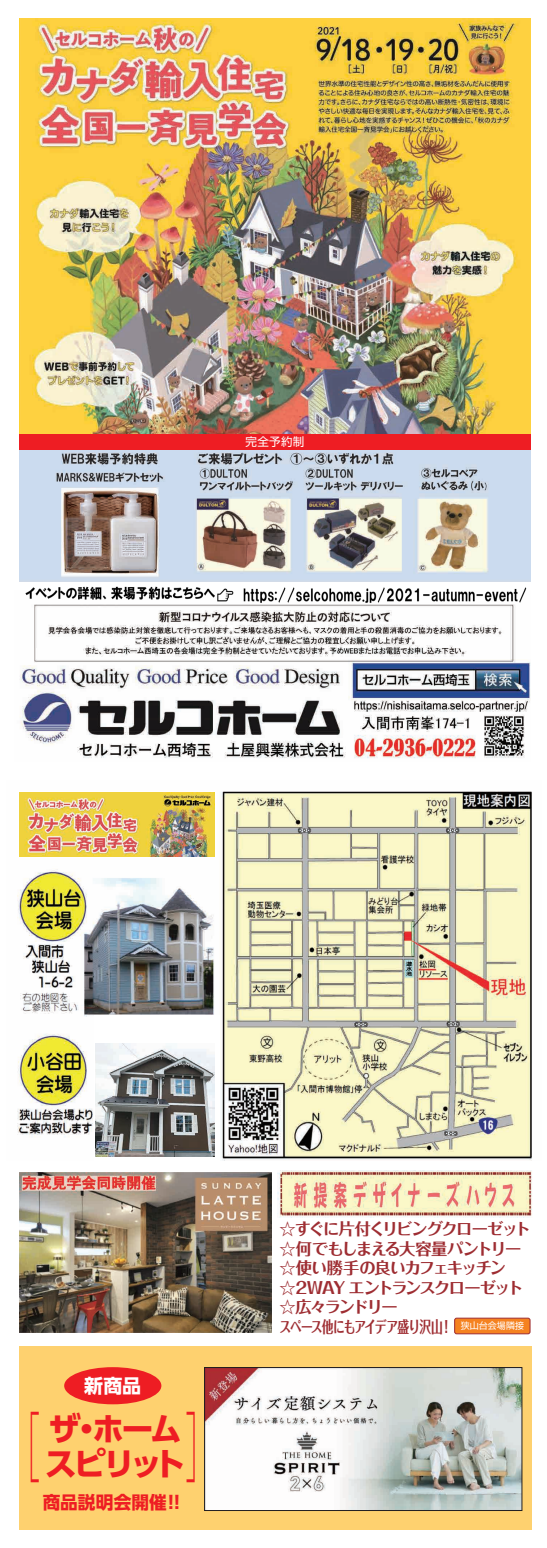
<style>
.page{position:relative;width:547px;height:1548px;background:#fff}
.page>*{position:absolute;margin:0;border:0;box-sizing:border-box;transform-origin:0 0}
.t1{font:300 76.28px "Koz Go Pr 6 N";color:#ee1d23;scale:.42 1}
.t2{font:700 32.17px "UD Shin Go Pro";letter-spacing:-.115em;color:#ee1d23}
.t3{font:700 19.05px "UD Shin Go Pro";color:#fff}
.t4{font:700 17.7px "UD Shin Go Pro";letter-spacing:.005em;color:#ee1d23}
.t5{font:700 16.27px/19.5px "Folk Pro";letter-spacing:-.09em;color:#9e2d32}
.t6{font:11.55px "Shin Go Pro";letter-spacing:.025em;color:#fff}
</style>
<div class="page">
<img style="left:17px;top:791px;width:515px;height:369px">
<img style="left:19px;top:18px;width:511px;height:564px">
<div style="left:18px;top:791px;width:199px;height:65px;background:#fff"></div>
<img style="left:19px;top:792px;width:196px;height:64px">
<div style="left:19px;top:434px;width:511px;height:15px;background:#ee1d23"></div>
<div style="left:454px;top:1318px;width:75px;height:16px;background:#f58220;border-radius:2px"></div>
<div style="left:454px;top:1318px;width:76px;height:16px;border:1px solid #9e2d32;border-radius:2px"></div>
<div style="left:94px;top:1016px;width:126px;height:150px;background:#fff"></div>
<img style="left:95px;top:1043px;width:119px;height:114px">
<img style="left:19px;top:1172px;width:252px;height:160px">
<div style="left:19px;top:1346px;width:512px;height:184px;background:#fed16f"></div>
<img style="left:206px;top:1369px;width:314px;height:140px">
<div style="left:204px;top:1367px;width:318px;height:144px;border:1px solid #231f20"></div>
<div style="left:64px;top:1367px;width:97px;height:37px;background:#ee1d23;border-radius:50%"></div>
<img style="left:20px;top:604px;width:510px;height:155px">
<img style="left:278px;top:1170px;width:254px;height:47px">
<img style="left:25px;top:586px;width:502px;height:17px">
<p class="t6" style="left:245px;top:432px;width:60px">完全予約制</p>
<p class="t3" style="left:84px;top:1370px;width:58px">新商品</p>
<h2 class="t2" style="left:48px;top:1402px;width:135px">ザ・ホーム</h2>
<h1 class="t1" style="left:8px;top:1404px;width:78px">［</h1>
<h1 class="t1" style="left:185px;top:1404px;width:78px">］</h1>
<h2 class="t2" style="left:45px;top:1437px;width:142px">スピリット</h2>
<p class="t4" style="left:43px;top:1488px;width:144px">商品説明会開催！！</p>
<p class="t5" style="left:279px;top:1217px;width:252px">☆すぐに片付くリビングクローゼット☆何でもしまえる大容量パントリー☆使い勝手の良いカフェキッチン☆2WAY エントランスクローゼット☆広々ランドリー<br>スペース他にもアイデア盛り沢山！ <sup>狭山台会場隣接</sup></p>
</div>
